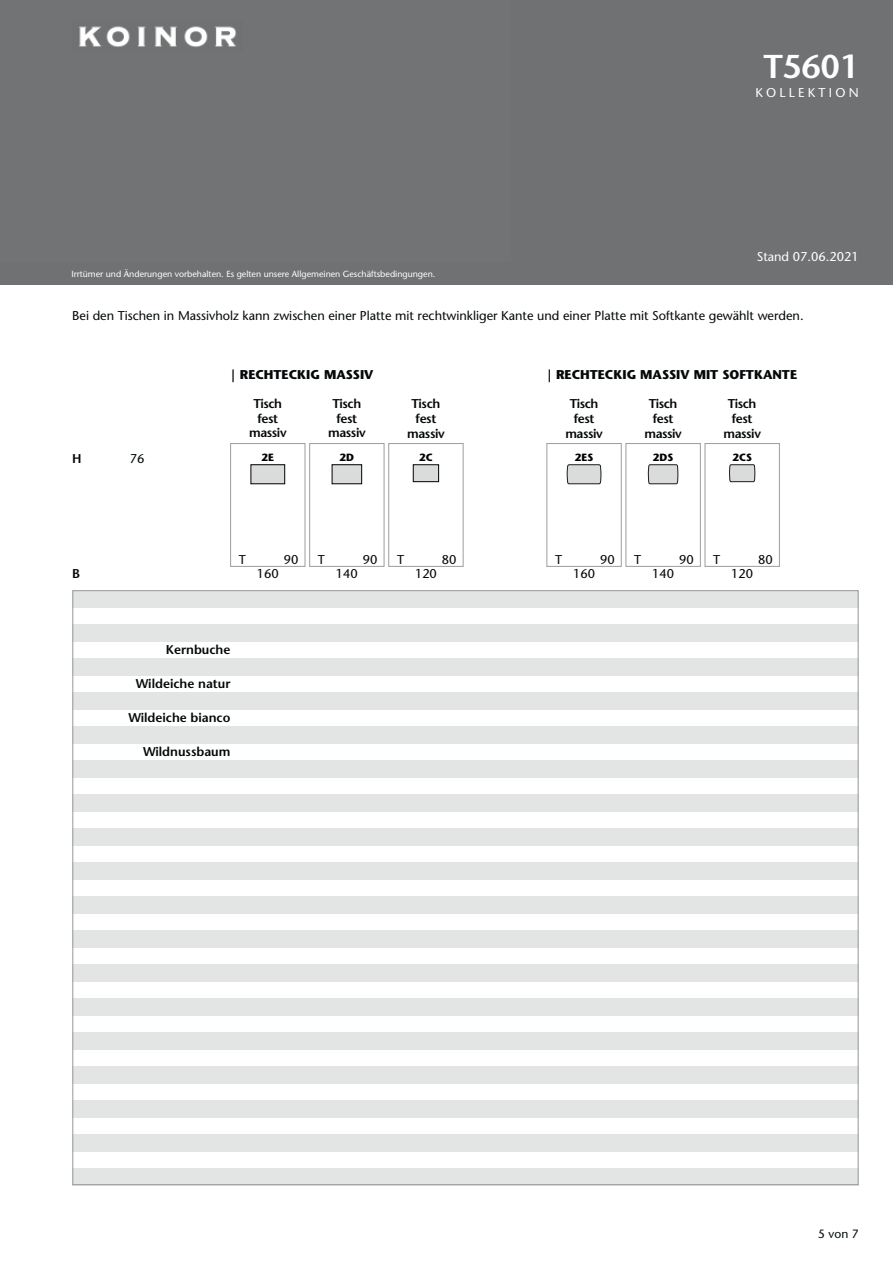
<style>
.page{position:relative;width:893px;height:1263px;background:#fff}
.page>*{position:absolute;margin:0;border:0;box-sizing:border-box;transform-origin:0 0}
.t1{font:600 33px "Stone Sans";color:#fff}
.t2{font:12.75px "Stone Sans";color:#040809}
.t3{font:600 12.75px/14.7px "Stone Sans";letter-spacing:-.03em;color:#040809;text-align:center}
.t4{font:600 12.75px "Stone Sans";color:#040809}
.t5{font:700 12.75px "Stone Sans";color:#040809}
.t6{font:12.75px "Stone Sans";color:#fff}
.t7{font:12.75px "Stone Sans";letter-spacing:.25em;color:#fff}
.t8{font:12px "Stone Sans";color:#040809}
.t9{font:700 10.5px "Stone Sans";color:#010202}
.t10{font:8.85px "Stone Sans";color:#fff}
</style>
<div class="page">
<div style="left:72px;top:862px;width:787px;height:17px;background:#e3e4e4"></div>
<div style="left:72px;top:896px;width:787px;height:17px;background:#e3e4e4"></div>
<div style="left:72px;top:930px;width:787px;height:17px;background:#e3e4e4"></div>
<div style="left:72px;top:964px;width:787px;height:17px;background:#e3e4e4"></div>
<div style="left:72px;top:998px;width:787px;height:17px;background:#e3e4e4"></div>
<div style="left:72px;top:1032px;width:787px;height:17px;background:#e3e4e4"></div>
<div style="left:72px;top:1066px;width:787px;height:17px;background:#e3e4e4"></div>
<div style="left:72px;top:1100px;width:787px;height:17px;background:#e3e4e4"></div>
<div style="left:72px;top:1134px;width:787px;height:17px;background:#e3e4e4"></div>
<div style="left:72px;top:1168px;width:787px;height:17px;background:#e3e4e4"></div>
<div style="left:72px;top:828px;width:787px;height:17px;background:#e3e4e4"></div>
<div style="left:72px;top:794px;width:787px;height:17px;background:#e3e4e4"></div>
<div style="left:72px;top:760px;width:787px;height:17px;background:#e3e4e4"></div>
<div style="left:72px;top:726px;width:787px;height:17px;background:#e3e4e4"></div>
<div style="left:72px;top:692px;width:787px;height:17px;background:#e3e4e4"></div>
<div style="left:72px;top:658px;width:787px;height:17px;background:#e3e4e4"></div>
<div style="left:72px;top:624px;width:787px;height:17px;background:#e3e4e4"></div>
<div style="left:72px;top:590px;width:787px;height:17px;background:#e3e4e4"></div>
<div style="left:0;top:0;width:893px;height:285px;background:#707173"></div>
<img style="left:78px;top:26px;width:158px;height:21px">
<div style="left:705px;top:443px;width:74px;height:124px;border:1px solid #9c9d9f"></div>
<svg style="left:729px;top:464px;width:26px;height:19px"></svg>
<div style="left:626px;top:443px;width:74px;height:124px;border:1px solid #9c9d9f"></div>
<svg style="left:648px;top:464px;width:30px;height:20px"></svg>
<div style="left:547px;top:443px;width:74px;height:124px;border:1px solid #9c9d9f"></div>
<svg style="left:567px;top:464px;width:34px;height:20px"></svg>
<div style="left:388px;top:443px;width:75px;height:124px;border:1px solid #9c9d9f"></div>
<div style="left:413px;top:465px;width:26px;height:17px;background:#dadbdb"></div>
<div style="left:413px;top:465px;width:26px;height:17px;border:1px solid #010202"></div>
<div style="left:309px;top:443px;width:75px;height:124px;border:1px solid #9c9d9f"></div>
<div style="left:332px;top:465px;width:30px;height:19px;background:#dadbdb"></div>
<div style="left:230px;top:443px;width:75px;height:124px;border:1px solid #9c9d9f"></div>
<div style="left:251px;top:465px;width:34px;height:19px;background:#dadbdb"></div>
<h1 class="t1" style="left:763px;top:54px;width:97px">T5601</h1>
<p class="t7" style="left:755px;top:88px;width:105px">KOLLEKTION</p>
<p class="t10" style="left:71px;top:270px;width:365px">Irrtümer und Änderungen vorbehalten. Es gelten unsere Allgemeinen Geschäftsbedingungen.</p>
<p class="t6" style="left:757px;top:252px;width:103px">Stand 07.06.2021</p>
<p class="t2" style="left:72px;top:311px;width:733px">Bei den Tischen in Massivholz kann zwischen einer Platte mit rechtwinkliger Kante und einer Platte mit Softkante gewählt werden.</p>
<p class="t5" style="left:230px;top:370px;width:145px">| RECHTECKIG MASSIV</p>
<p class="t5" style="left:547px;top:370px;width:252px">| RECHTECKIG MASSIV MIT SOFTKANTE</p>
<p class="t3" style="left:72px;top:452px;width:11px">H</p>
<p class="t2" style="left:130px;top:454px;width:16px">76</p>
<p class="t3" style="left:249px;top:398px;width:39px">Tisch fest massiv</p>
<p class="t3" style="left:328px;top:398px;width:39px">Tisch fest massiv</p>
<p class="t3" style="left:407px;top:398px;width:39px">Tisch fest massiv</p>
<p class="t3" style="left:565px;top:398px;width:39px">Tisch fest massiv</p>
<p class="t3" style="left:644px;top:398px;width:39px">Tisch fest massiv</p>
<p class="t3" style="left:723px;top:398px;width:39px">Tisch fest massiv</p>
<p class="t9" style="left:262px;top:453px;width:14px">2E</p>
<p class="t9" style="left:340px;top:453px;width:16px">2D</p>
<p class="t9" style="left:419px;top:453px;width:15px">2C</p>
<p class="t9" style="left:575px;top:453px;width:20px">2ES</p>
<p class="t9" style="left:653px;top:453px;width:22px">2DS</p>
<p class="t9" style="left:732px;top:453px;width:21px">2CS</p>
<p class="t3" style="left:72px;top:568px;width:9px">B</p>
<p class="t2" style="left:239px;top:554px;width:9px">T</p>
<p class="t2" style="left:284px;top:554px;width:16px">90</p>
<p class="t2" style="left:318px;top:554px;width:9px">T</p>
<p class="t2" style="left:363px;top:554px;width:16px">90</p>
<p class="t2" style="left:397px;top:554px;width:9px">T</p>
<p class="t2" style="left:442px;top:554px;width:16px">80</p>
<p class="t2" style="left:555px;top:554px;width:9px">T</p>
<p class="t2" style="left:600px;top:554px;width:16px">90</p>
<p class="t2" style="left:634px;top:554px;width:9px">T</p>
<p class="t2" style="left:679px;top:554px;width:16px">90</p>
<p class="t2" style="left:713px;top:554px;width:9px">T</p>
<p class="t2" style="left:758px;top:554px;width:16px">80</p>
<p class="t2" style="left:257px;top:569px;width:23px">160</p>
<p class="t2" style="left:336px;top:569px;width:23px">140</p>
<p class="t2" style="left:415px;top:569px;width:23px">120</p>
<p class="t2" style="left:573px;top:569px;width:23px">160</p>
<p class="t2" style="left:652px;top:569px;width:23px">140</p>
<p class="t2" style="left:731px;top:569px;width:23px">120</p>
<p class="t4" style="left:166px;top:645px;width:66px">Kernbuche</p>
<p class="t4" style="left:136px;top:679px;width:96px">Wildeiche natur</p>
<p class="t4" style="left:128px;top:713px;width:104px">Wildeiche bianco</p>
<p class="t4" style="left:143px;top:747px;width:89px">Wildnussbaum</p>
<p class="t8" style="left:818px;top:1229px;width:42px">5 von 7</p>
</div>
